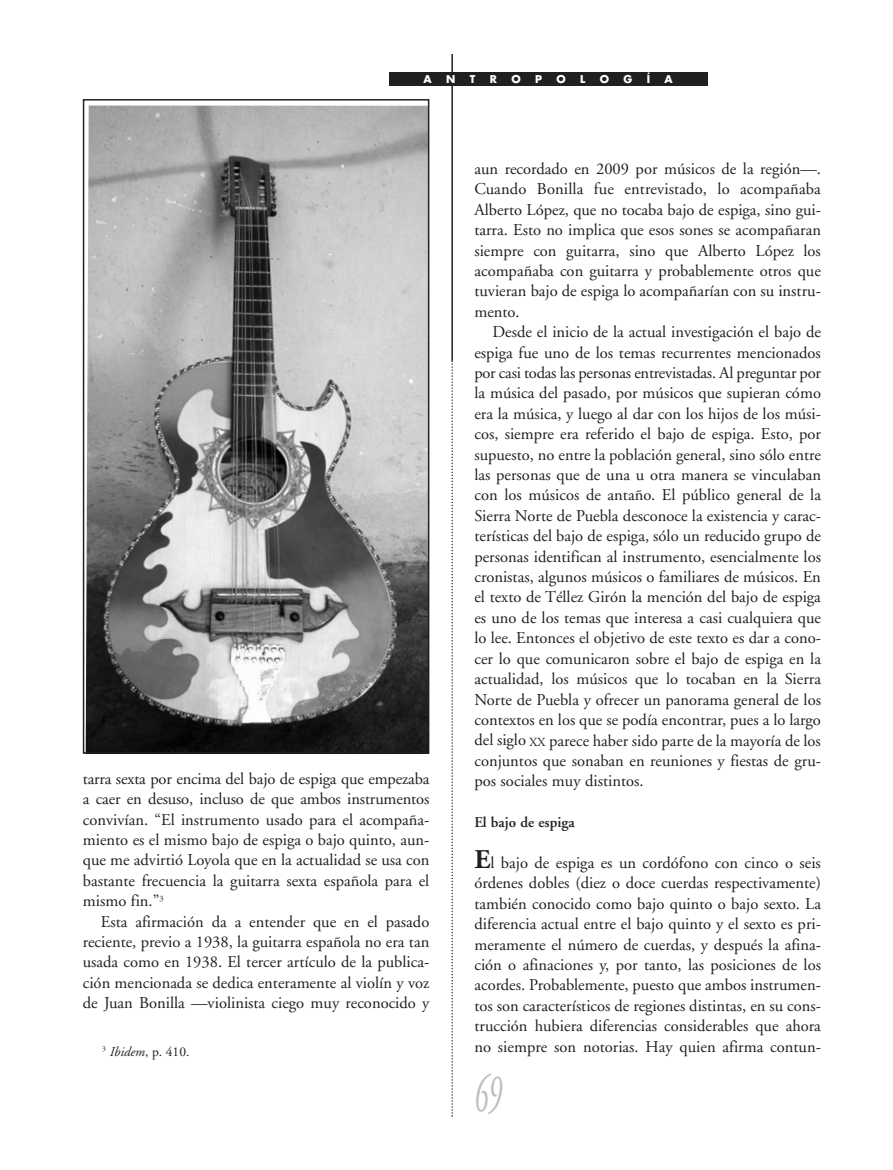
<style>
.page{position:relative;width:893px;height:1170px;background:#fff}
.page>*{position:absolute;margin:0;border:0;box-sizing:border-box;transform-origin:0 0}
.t1{font:italic 54px "Adobe Garamond";color:#bcbdc0;scale:.5 1}
.t2{font:16.5px/20.4px "Adobe Garamond";color:#231f20;text-align:justify}
.t3{font:600 15px "Adobe Garamond";color:#231f20}
.t4{font:13.5px "Adobe Garamond";color:#231f20}
.t5{font:700 10.5px "Futura";color:#fff}
.t6{font:7.5px "Adobe Garamond";color:#231f20}
.s1{font-size:12.3px}
.s2{font-weight:700;font-size:27px}
.s3{font-style:italic}
</style>
<div class="page">
<hr style="left:451px;top:54px;width:2px;height:306px;background:#231f20">
<svg style="left:451px;top:360px;width:2px;height:756px"></svg>
<div style="left:389px;top:72px;width:318px;height:14px;background:#231f20"></div>
<img style="left:86px;top:105px;width:340px;height:645px">
<div style="left:83px;top:99px;width:346px;height:654px;border:2px solid #231f20"></div>
<p class="t5" style="left:424px;top:74px;width:10px">A</p>
<p class="t5" style="left:446px;top:74px;width:11px">N</p>
<p class="t5" style="left:470px;top:74px;width:7px">T</p>
<p class="t5" style="left:490px;top:74px;width:9px">R</p>
<p class="t5" style="left:511px;top:74px;width:11px">O</p>
<p class="t5" style="left:535px;top:74px;width:8px">P</p>
<p class="t5" style="left:556px;top:74px;width:11px">O</p>
<p class="t5" style="left:580px;top:74px;width:7px">L</p>
<p class="t5" style="left:600px;top:74px;width:11px">O</p>
<p class="t5" style="left:623px;top:74px;width:10px">G</p>
<p class="t5" style="left:647px;top:74px;width:5px">Í</p>
<p class="t5" style="left:664px;top:74px;width:10px">A</p>
<p class="t2" style="left:83px;top:769px;width:348px">tarra sexta por encima del bajo de espiga que empezaba a caer en desuso, incluso de que ambos instrumentos convivían. “El instrumento usado para el acompaña&shy;miento es el mismo bajo de espiga o bajo quinto, aun&shy;que me advirtió Loyola que en la actualidad se usa con bastante frecuencia la guitarra sexta española para el mismo fin.”<sup>3</sup></p>
<p class="t2" style="left:83px;top:912px;width:348px;text-indent:18px">Esta afirmación da a entender que en el pasado reciente, previo a 1938, la guitarra española no era tan usada como en 1938. El tercer artículo de la publica&shy;ción mencionada se dedica enteramente al violín y voz de Juan Bonilla —violinista ciego muy reconocido y</p>
<p class="t2" style="left:474px;top:160px;width:348px">aun recordado en 2009 por músicos de la región—.<br>Cuando Bonilla fue entrevistado, lo acompañaba Alberto López, que no tocaba bajo de espiga, sino gui&shy;tarra. Esto no implica que esos sones se acompañaran siempre con guitarra, sino que Alberto López los acompañaba con guitarra y probablemente otros que tuvieran bajo de espiga lo acompañarían con su instru&shy;mento.</p>
<p class="t2" style="left:474px;top:323px;width:348px;text-indent:18px">Desde el inicio de la actual investigación el bajo de espiga fue uno de los temas recurrentes mencionados por casi todas las personas entrevistadas. Al preguntar por la música del pasado, por músicos que supieran cómo era la música, y luego al dar con los hijos de los músi&shy;cos, siempre era referido el bajo de espiga. Esto, por supuesto, no entre la población general, sino sólo entre las personas que de una u otra manera se vinculaban con los músicos de antaño. El público general de la Sierra Norte de Puebla desconoce la existencia y carac&shy;terísticas del bajo de espiga, sólo un reducido grupo de personas identifican al instrumento, esencialmente los cronistas, algunos músicos o familiares de músicos. En el texto de Téllez Girón la mención del bajo de espiga es uno de los temas que interesa a casi cualquiera que lo lee. Entonces el objetivo de este texto es dar a cono&shy;cer lo que comunicaron sobre el bajo de espiga en la actualidad, los músicos que lo tocaban en la Sierra Norte de Puebla y ofrecer un panorama general de los contextos en los que se podía encontrar, pues a lo largo del siglo <span class="s1">XX</span> parece haber sido parte de la mayoría de los conjuntos que sonaban en reuniones y fiestas de gru&shy;pos sociales muy distintos.</p>
<p class="t3" style="left:474px;top:816px;width:102px">El bajo de espiga</p>
<p class="t2" style="left:474px;top:853px;width:348px"><span class="s2">E</span>l bajo de espiga es un cordófono con cinco o seis órdenes dobles (diez o doce cuerdas respectivamente) también conocido como bajo quinto o bajo sexto. La diferencia actual entre el bajo quinto y el sexto es pri&shy;meramente el número de cuerdas, y después la afina&shy;ción o afinaciones y, por tanto, las posiciones de los acordes. Probablemente, puesto que ambos instrumen&shy;tos son característicos de regiones distintas, en su cons&shy;trucción hubiera diferencias considerables que ahora</p>
<p class="t6" style="left:102px;top:1045px;width:5px">3</p>
<p class="t2" style="left:474px;top:1037px;width:348px">no siempre son notorias. Hay quien afirma contun-</p>
<p class="t4" style="left:110px;top:1046px;width:81px"><span class="s3">Ibidem</span>, p. 410.</p>
<h1 class="t1" style="left:474px;top:1071px;width:55px">69</h1>
</div>
